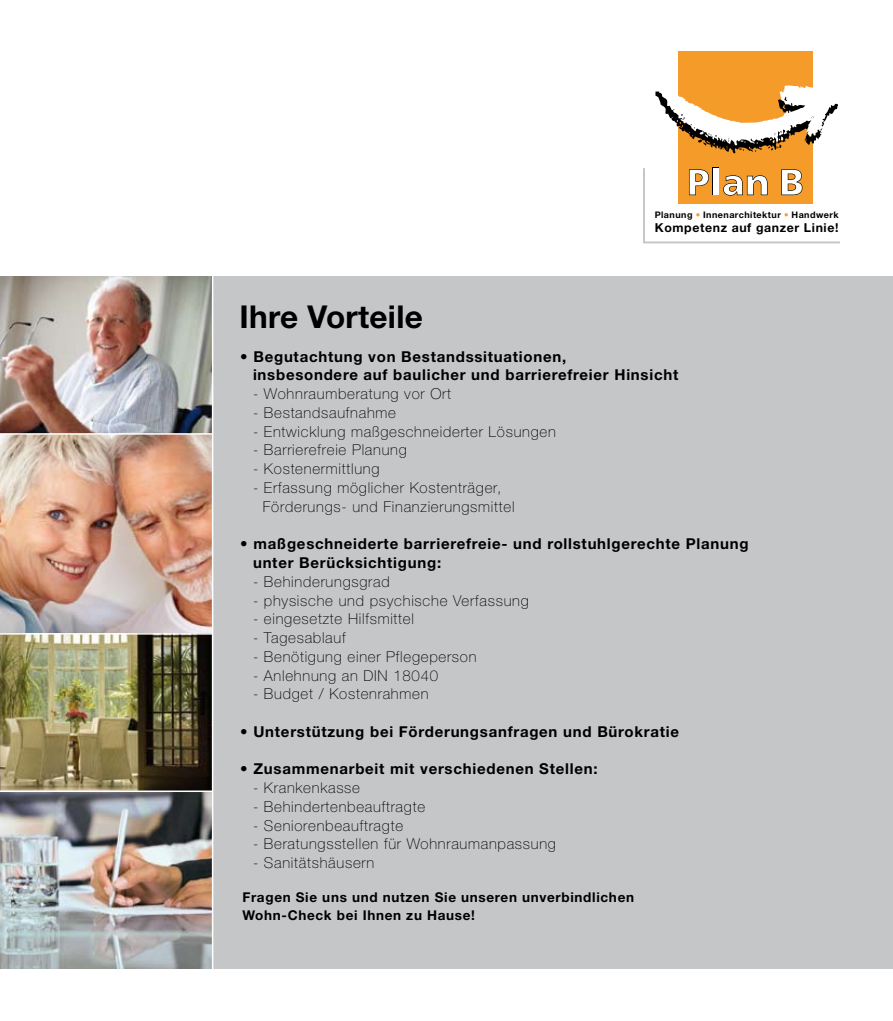
<style>
.page{position:relative;width:893px;height:1021px;background:#fff}
.page>*{position:absolute;margin:0;border:0;box-sizing:border-box;transform-origin:0 0}
.t1{font:700 31.5px "Helvetica Neue East A";letter-spacing:.01em;color:#000}
.t2{font:100 15px/18.8px "Helvetica Neue";letter-spacing:.05em;color:#000}
.t3{font:700 15px/18.8px "Helvetica Neue";letter-spacing:.05em;color:#000}
.t4{font:700 13.5px/18px "Helvetica Neue East A";letter-spacing:.05em;color:#000}
.t5{font:700 12.3px "Helvetica Neue East A";letter-spacing:.05em;color:#000}
.t6{font:700 9px "Helvetica Neue East A";letter-spacing:.05em;color:#000}
.s1{font-family:"Shannon";font-weight:400;color:#f49b29}
.s2{font-weight:100}
</style>
<div class="page">
<div style="left:0;top:276px;width:893px;height:701px;background:#c5c6c8"></div>
<div style="left:678px;top:51px;width:135px;height:152px;background:#f49b29"></div>
<svg style="left:655px;top:85px;width:183px;height:69px"></svg>
<svg style="left:643px;top:167px;width:197px;height:77px"></svg>
<img style="left:0;top:276px;width:212px;height:159px">
<img style="left:0;top:435px;width:212px;height:198px">
<img style="left:0;top:634px;width:212px;height:156px">
<img style="left:0;top:792px;width:212px;height:177px">
<div style="left:0;top:969px;width:893px;height:51px;background:#fff"></div>
<hr style="left:0;top:790px;width:213px;height:2px;background:#fff">
<hr style="left:0;top:633px;width:213px;height:1px;background:#fff">
<hr style="left:0;top:433px;width:213px;height:1px;background:#fff">
<hr style="left:212px;top:261px;width:1px;height:725px;background:#fff">
<h1 class="t1" style="left:240px;top:298px;width:185px">Ihre Vorteile</h1>
<p class="t6" style="left:655px;top:209px;width:185px">Planung <span class="s1">•</span> Innenarchitektur <span class="s1">•</span> Handwerk</p>
<p class="t5" style="left:655px;top:220px;width:185px">Kompetenz auf ganzer Linie!</p>
<p class="t3" style="left:253px;top:346px;width:427px;text-indent:-13px"><span class="s2">•</span> Begutachtung von Bestandssituationen,<br>insbesondere auf baulicher und barrierefreier Hinsicht</p>
<p class="t2" style="left:253px;top:384px;width:199px">- Wohnraumberatung vor Ort</p>
<p class="t2" style="left:253px;top:403px;width:145px">- Bestandsaufnahme</p>
<p class="t2" style="left:253px;top:422px;width:304px">- Entwicklung maßgeschneiderter Lösungen</p>
<p class="t2" style="left:253px;top:441px;width:155px">- Barrierefreie Planung</p>
<p class="t2" style="left:253px;top:459px;width:128px">- Kostenermittlung</p>
<p class="t2" style="left:263px;top:478px;width:253px;text-indent:-10px">- Erfassung möglicher Kostenträger,<br>Förderungs- und Finanzierungsmittel</p>
<p class="t3" style="left:253px;top:534px;width:497px;text-indent:-13px"><span class="s2">•</span> maßgeschneiderte barrierefreie- und rollstuhlgerechte Planung unter Berücksichtigung:</p>
<p class="t2" style="left:253px;top:572px;width:138px">- Behinderungsgrad</p>
<p class="t2" style="left:253px;top:591px;width:277px">- physische und psychische Verfassung</p>
<p class="t2" style="left:253px;top:609px;width:162px">- eingesetzte Hilfsmittel</p>
<p class="t2" style="left:253px;top:628px;width:94px">- Tagesablauf</p>
<p class="t2" style="left:253px;top:647px;width:225px">- Benötigung einer Pflegeperson</p>
<p class="t2" style="left:253px;top:666px;width:187px">- Anlehnung an DIN 18040</p>
<p class="t2" style="left:253px;top:684px;width:177px">- Budget / Kostenrahmen</p>
<p class="t3" style="left:240px;top:721px;width:440px"><span class="s2">•</span> Unterstützung bei Förderungsanfragen und Bürokratie</p>
<p class="t3" style="left:240px;top:759px;width:359px"><span class="s2">•</span> Zusammenarbeit mit verschiedenen Stellen:</p>
<p class="t2" style="left:253px;top:778px;width:109px">- Krankenkasse</p>
<p class="t2" style="left:253px;top:797px;width:174px">- Behindertenbeauftragte</p>
<p class="t2" style="left:253px;top:816px;width:152px">- Seniorenbeauftragte</p>
<p class="t2" style="left:253px;top:834px;width:304px">- Beratungsstellen für Wohnraumanpassung</p>
<p class="t2" style="left:253px;top:853px;width:123px">- Sanitätshäusern</p>
<p class="t4" style="left:242px;top:888px;width:393px">Fragen Sie uns und nutzen Sie unseren unverbindlichen<br>Wohn-Check bei Ihnen zu Hause!</p>
</div>
